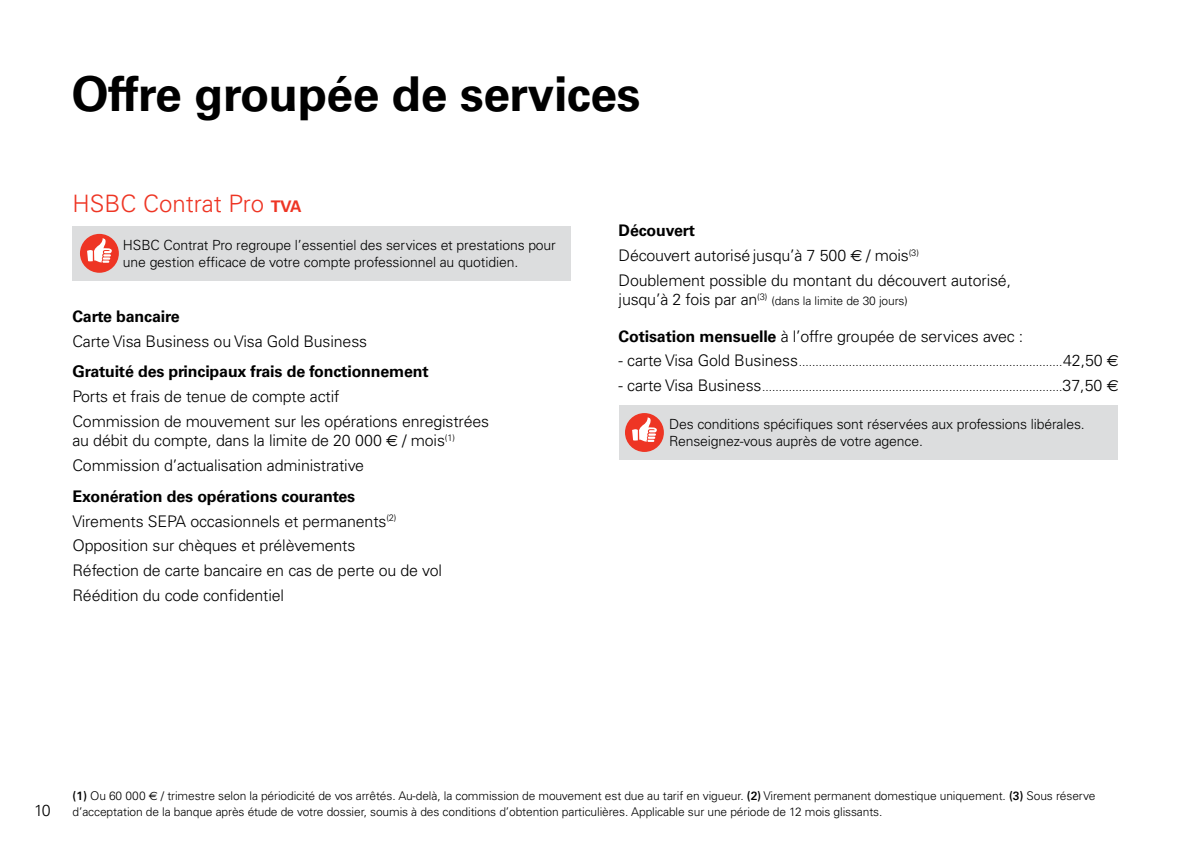
<style>
.page{position:relative;width:1191px;height:842px;background:#fff}
.page>*{position:absolute;margin:0;border:0;box-sizing:border-box;transform-origin:0 0}
.t1{font:700 48px "Univers";letter-spacing:-.01em;color:#000}
.t2{font:300 24px "Univers";color:#ee3524}
.t3{font:300 16px/24.8px "Univers";letter-spacing:-.01em;color:#000}
.t4{font:700 16px "Univers";letter-spacing:-.01em;color:#000}
.t5{font:300 14px/16.8px "Univers";letter-spacing:-.01em;color:#000}
.t6{font:300 12px/16px "Univers";letter-spacing:-.01em;color:#000}
.s1{font-weight:700;font-size:16px}
.s2{font-family:"Euro Sans";font-weight:400}
.s3{font-weight:700}
.s4{font-size:16px}
.s5{font-family:"Euro Sans";font-weight:400;font-size:16px}
.s6{font-weight:600}
</style>
<div class="page">
<div style="left:72px;top:226px;width:499px;height:54px;background:#dcddde"></div>
<div style="left:618px;top:405px;width:499px;height:54px;background:#dcddde"></div>
<div style="left:80px;top:234px;width:39px;height:39px;background:#ee3524;border-radius:50%"></div>
<svg style="left:87px;top:238px;width:25px;height:25px"></svg>
<div style="left:625px;top:413px;width:39px;height:39px;background:#ee3524;border-radius:50%"></div>
<svg style="left:632px;top:417px;width:25px;height:25px"></svg>
<h1 class="t1" style="left:72px;top:66px;width:570px">Offre groupée de services</h1>
<h2 class="t2" style="left:72px;top:189px;width:231px">HSBC Contrat Pro <span class="s1">TVA</span></h2>
<p class="t5" style="left:123px;top:237px;width:434px">HSBC Contrat Pro regroupe l’essentiel des services et prestations pour une gestion efficace de votre compte professionnel au quotidien.</p>
<h3 class="t4" style="left:72px;top:307px;width:109px">Carte bancaire</h3>
<h3 class="t3" style="left:72px;top:329px;width:296px">Carte Visa Business ou Visa Gold Business</h3>
<h3 class="t4" style="left:72px;top:362px;width:358px">Gratuité des principaux frais de fonctionnement</h3>
<h3 class="t3" style="left:72px;top:384px;width:418px">Ports et frais de tenue de compte actif<br>Commission de mouvement sur les opérations enregistrées</h3>
<h3 class="t3" style="left:72px;top:428px;width:384px">au débit du compte, dans la limite de 20 000 <span class="s2">€</span> / mois<sup>(1)<br></sup>Commission d’actualisation administrative</h3>
<h3 class="t3" style="left:72px;top:484px;width:371px"><span class="s3">Exonération des opérations courantes<br></span>Virements SEPA occasionnels et permanents<sup>(2)<br></sup>Opposition sur chèques et prélèvements<br>Réfection de carte bancaire en cas de perte ou de vol Réédition du code confidentiel</h3>
<h3 class="t3" style="left:618px;top:218px;width:394px"><span class="s3">Découvert<br></span>Découvert autorisé jusqu’à 7 500 <span class="s2">€</span> / mois<sup>(3)<br></sup>Doublement possible du montant du découvert autorisé,</h3>
<p class="t6" style="left:618px;top:293px;width:291px"><span class="s4">jusqu’à 2 fois par an</span><sup>(3)</sup> (dans la limite de 30 jours)</p>
<h3 class="t3" style="left:618px;top:323px;width:406px"><span class="s3">Cotisation mensuelle</span> à l’offre groupée de services avec :</h3>
<p class="t6" style="left:618px;top:354px;width:502px"><span class="s4">- carte Visa Gold Business</span>...............................................................................<span class="s4">42,50</span> <span class="s5">€</span></p>
<p class="t6" style="left:618px;top:379px;width:501px"><span class="s4">- carte Visa Business</span>..........................................................................................<span class="s4">37,50</span> <span class="s5">€</span></p>
<p class="t5" style="left:669px;top:416px;width:417px">Des conditions spécifiques sont réservées aux professions libérales.<br>Renseignez-vous auprès de votre agence.</p>
<h3 class="t3" style="left:34px;top:798px;width:18px">10</h3>
<p class="t6" style="left:73px;top:788px;width:1024px"><span class="s6">(1)</span> Ou 60 000 <span class="s2">€</span> / trimestre selon la périodicité de vos arrêtés. Au-delà, la commission de mouvement est due au tarif en vigueur. <span class="s6">(2)</span> Virement permanent domestique uniquement. <span class="s6">(3)</span> Sous réserve d’acceptation de la banque après étude de votre dossier, soumis à des conditions d’obtention particulières. Applicable sur une période de 12 mois glissants.</p>
</div>
